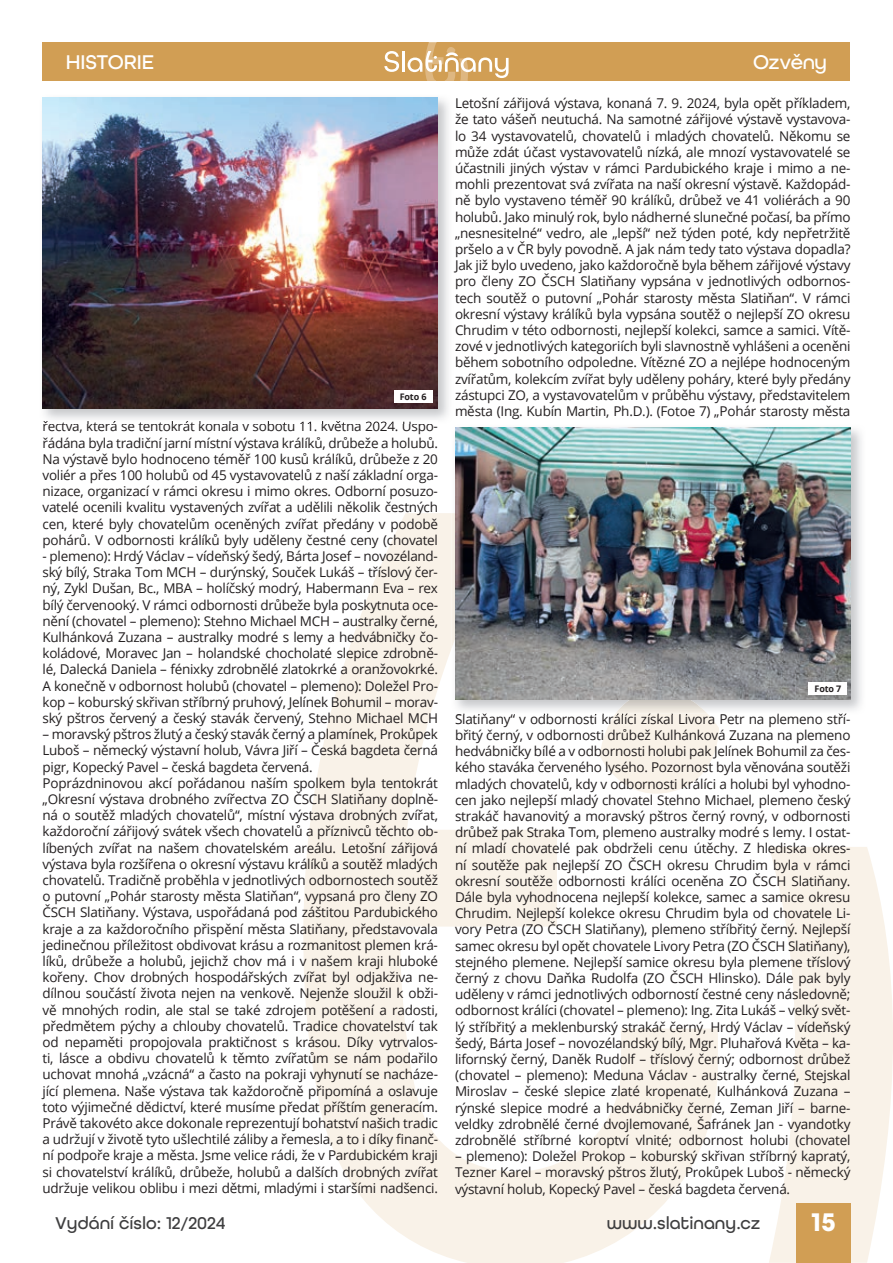
<style>
.page{position:relative;width:893px;height:1263px;background:#fff}
.page>*{position:absolute;margin:0;border:0;box-sizing:border-box;transform-origin:0 0}
.t1{font:700 27px "All Round Gothic";color:#fff}
.t2{font:500 21px "All Round Gothic";letter-spacing:-.01em;color:#fff}
.t3{font:500 18px "All Round Gothic";color:#3e3e3f}
.t4{font:13.5px/16.2px "Open Sans";letter-spacing:-.015em;color:#231f20;text-align:justify}
.t5{font:700 9px "Open Sans";letter-spacing:-.015em;color:#231f20}
</style>
<div class="page">
<svg style="left:303px;top:513px;width:415px;height:750px"></svg>
<svg style="left:769px;top:847px;width:124px;height:416px;fill:#f9f2e8"></svg>
<svg style="left:600px;top:715px;width:119px;height:79px"></svg>
<div style="left:796px;top:1203px;width:54px;height:60px;background:#d19e54"></div>
<div style="left:43px;top:43px;width:807px;height:38px;background:#d19e54"></div>
<svg style="left:384px;top:51px;width:15px;height:21px"></svg>
<hr style="left:402px;top:51px;width:3px;height:21px;background:#fff">
<svg style="left:408px;top:42px;width:101px;height:39px"></svg>
<img style="left:452px;top:427px;width:410px;height:288px">
<img style="left:452px;top:513px;width:3px;height:135px">
<img style="left:616px;top:699px;width:91px;height:14px">
<img style="left:456px;top:713px;width:394px;height:2px">
<img style="left:615px;top:713px;width:94px;height:2px">
<img style="left:455px;top:427px;width:395px;height:272px">
<img style="left:42px;top:97px;width:407px;height:323px">
<img style="left:43px;top:421px;width:368px;height:3px">
<img style="left:43px;top:98px;width:395px;height:310px">
<div style="left:394px;top:390px;width:38px;height:13px;background:#fff"></div>
<div style="left:809px;top:682px;width:38px;height:13px;background:#fff"></div>
<h2 class="t2" style="left:66px;top:49px;width:90px">HISTORIE</h2>
<p class="t5" style="left:400px;top:390px;width:28px">Foto 6</p>
<p class="t4" style="left:43px;top:418px;width:397px">řectva, která se tentokrát konala v sobotu 11. května 2024. Uspo&shy;řádána byla tradiční jarní místní výstava králíků, drůbeže a holubů.<br>Na výstavě bylo hodnoceno téměř 100 kusů králíků, drůbeže z 20 voliér a přes 100 holubů od 45 vystavovatelů z naší základní orga&shy;nizace, organizací v rámci okresu i mimo okres. Odborní posuzo&shy;vatelé ocenili kvalitu vystavených zvířat a udělili několik čestných cen, které byly chovatelům oceněných zvířat předány v podobě pohárů. V odbornosti králíků byly uděleny čestné ceny (chovatel</p>
<p class="t4" style="left:43px;top:548px;width:397px">- plemeno): Hrdý Václav – vídeňský šedý, Bárta Josef – novozéland&shy;ský bílý, Straka Tom MCH – durýnský, Souček Lukáš – tříslový čer&shy;ný, Zykl Dušan, Bc., MBA – holíčský modrý, Habermann Eva – rex bílý červenooký. V rámci odbornosti drůbeže byla poskytnuta oce&shy;nění (chovatel – plemeno): Stehno Michael MCH – australky černé, Kulhánková Zuzana – australky modré s lemy a hedvábničky čo&shy;koládové, Moravec Jan – holandské chocholaté slepice zdrobně&shy;lé, Dalecká Daniela – fénixky zdrobnělé zlatokrké a oranžovokrké.<br>A konečně v odbornost holubů (chovatel – plemeno): Doležel Pro&shy;kop – koburský skřivan stříbrný pruhový, Jelínek Bohumil – morav&shy;ský pštros červený a český stavák červený, Stehno Michael MCH</p>
<p class="t4" style="left:43px;top:726px;width:397px;text-align:left">– moravský pštros žlutý a český stavák černý a plamínek, Prokůpek Luboš – německý výstavní holub, Vávra Jiří – Česká bagdeta černá pigr, Kopecký Pavel – česká bagdeta červená.<br>Poprázdninovou akcí pořádanou naším spolkem byla tentokrát „Okresní výstava drobného zvířectva ZO ČSCH Slatiňany doplně&shy;ná o soutěž mladých chovatelů“, místní výstava drobných zvířat, každoroční zářijový svátek všech chovatelů a příznivců těchto ob&shy;líbených zvířat na našem chovatelském areálu. Letošní zářijová výstava byla rozšířena o okresní výstavu králíků a soutěž mladých chovatelů. Tradičně proběhla v jednotlivých odbornostech soutěž o putovní „Pohár starosty města Slatiňan“, vypsaná pro členy ZO ČSCH Slatiňany. Výstava, uspořádaná pod záštitou Pardubického kraje a za každoročního přispění města Slatiňany, představovala jedinečnou příležitost obdivovat krásu a rozmanitost plemen krá&shy;líků, drůbeže a holubů, jejichž chov má i v našem kraji hluboké kořeny. Chov drobných hospodářských zvířat byl odjakživa ne&shy;dílnou součástí života nejen na venkově. Nejenže sloužil k obži&shy;vě mnohých rodin, ale stal se také zdrojem potěšení a radosti, předmětem pýchy a chlouby chovatelů. Tradice chovatelství tak od nepaměti propojovala praktičnost s krásou. Díky vytrvalos&shy;ti, lásce a obdivu chovatelů k těmto zvířatům se nám podařilo uchovat mnohá „vzácná“ a často na pokraji vyhynutí se nacháze&shy;jící plemena. Naše výstava tak každoročně připomíná a oslavuje toto výjimečné dědictví, které musíme předat příštím generacím.<br>Právě takovéto akce dokonale reprezentují bohatství našich tradic a udržují v životě tyto ušlechtilé záliby a řemesla, a to i díky finanč&shy;ní podpoře kraje a města. Jsme velice rádi, že v Pardubickém kraji si chovatelství králíků, drůbeže, holubů a dalších drobných zvířat udržuje velikou oblibu i mezi dětmi, mladými i staršími nadšenci.</p>
<h3 class="t3" style="left:55px;top:1212px;width:172px">Vydání číslo: 12/2024</h3>
<h2 class="t2" style="left:753px;top:49px;width:76px">Ozvěny</h2>
<p class="t4" style="left:455px;top:95px;width:397px">Letošní zářijová výstava, konaná 7. 9. 2024, byla opět příkladem, že tato vášeň neutuchá. Na samotné zářijové výstavě vystavova&shy;lo 34 vystavovatelů, chovatelů i mladých chovatelů. Někomu se může zdát účast vystavovatelů nízká, ale mnozí vystavovatelé se účastnili jiných výstav v rámci Pardubického kraje i mimo a ne&shy;mohli prezentovat svá zvířata na naší okresní výstavě. Každopád&shy;ně bylo vystaveno téměř 90 králíků, drůbež ve 41 voliérách a 90 holubů. Jako minulý rok, bylo nádherné slunečné počasí, ba přímo „nesnesitelné“ vedro, ale „lepší“ než týden poté, kdy nepřetržitě pršelo a v ČR byly povodně. A jak nám tedy tato výstava dopadla?<br>Jak již bylo uvedeno, jako každoročně byla během zářijové výstavy pro členy ZO ČSCH Slatiňany vypsána v jednotlivých odbornos&shy;tech soutěž o putovní „Pohár starosty města Slatiňan“. V rámci okresní výstavy králíků byla vypsána soutěž o nejlepší ZO okresu Chrudim v této odbornosti, nejlepší kolekci, samce a samici. Vítě&shy;zové v jednotlivých kategoriích byli slavnostně vyhlášeni a oceněni během sobotního odpoledne. Vítězné ZO a nejlépe hodnoceným zvířatům, kolekcím zvířat byly uděleny poháry, které byly předány zástupci ZO, a vystavovatelům v průběhu výstavy, představitelem města (Ing. Kubín Martin, Ph.D.). (Fotoe 7) „Pohár starosty města</p>
<p class="t5" style="left:814px;top:683px;width:28px">Foto 7</p>
<p class="t4" style="left:455px;top:710px;width:397px">Slatiňany“ v odbornosti králíci získal Livora Petr na plemeno stří&shy;břitý černý, v odbornosti drůbež Kulhánková Zuzana na plemeno hedvábničky bílé a v odbornosti holubi pak Jelínek Bohumil za čes&shy;kého staváka červeného lysého. Pozornost byla věnována soutěži mladých chovatelů, kdy v odbornosti králíci a holubi byl vyhodno&shy;cen jako nejlepší mladý chovatel Stehno Michael, plemeno český strakáč havanovitý a moravský pštros černý rovný, v odbornosti drůbež pak Straka Tom, plemeno australky modré s lemy. I ostat&shy;ní mladí chovatelé pak obdrželi cenu útěchy. Z hlediska okres&shy;ní soutěže pak nejlepší ZO ČSCH okresu Chrudim byla v rámci okresní soutěže odbornosti králíci oceněna ZO ČSCH Slatiňany.<br>Dále byla vyhodnocena nejlepší kolekce, samec a samice okresu Chrudim. Nejlepší kolekce okresu Chrudim byla od chovatele Li&shy;vory Petra (ZO ČSCH Slatiňany), plemeno stříbřitý černý. Nejlepší samec okresu byl opět chovatele Livory Petra (ZO ČSCH Slatiňany), stejného plemene. Nejlepší samice okresu byla plemene tříslový černý z chovu Daňka Rudolfa (ZO ČSCH Hlinsko). Dále pak byly uděleny v rámci jednotlivých odborností čestné ceny následovně; odbornost králíci (chovatel – plemeno): Ing. Zita Lukáš – velký svět&shy;lý stříbřitý a meklenburský strakáč černý, Hrdý Václav – vídeňský šedý, Bárta Josef – novozélandský bílý, Mgr. Pluhařová Květa – ka&shy;lifornský černý, Daněk Rudolf – tříslový černý; odbornost drůbež (chovatel – plemeno): Meduna Václav - australky černé, Stejskal Miroslav – české slepice zlaté kropenaté, Kulhánková Zuzana – rýnské slepice modré a hedvábničky černé, Zeman Jiří – barne&shy;veldky zdrobnělé černé dvojlemované, Šafránek Jan - vyandotky zdrobnělé stříbrné koroptví vlnité; odbornost holubi (chovatel</p>
<p class="t4" style="left:455px;top:1148px;width:397px">– plemeno): Doležel Prokop – koburský skřivan stříbrný kapratý, Tezner Karel – moravský pštros žlutý, Prokůpek Luboš - německý výstavní holub, Kopecký Pavel – česká bagdeta červená.</p>
<h3 class="t3" style="left:607px;top:1212px;width:155px">www.slatinany.cz</h3>
<h1 class="t1" style="left:811px;top:1206px;width:26px">15</h1>
</div>
